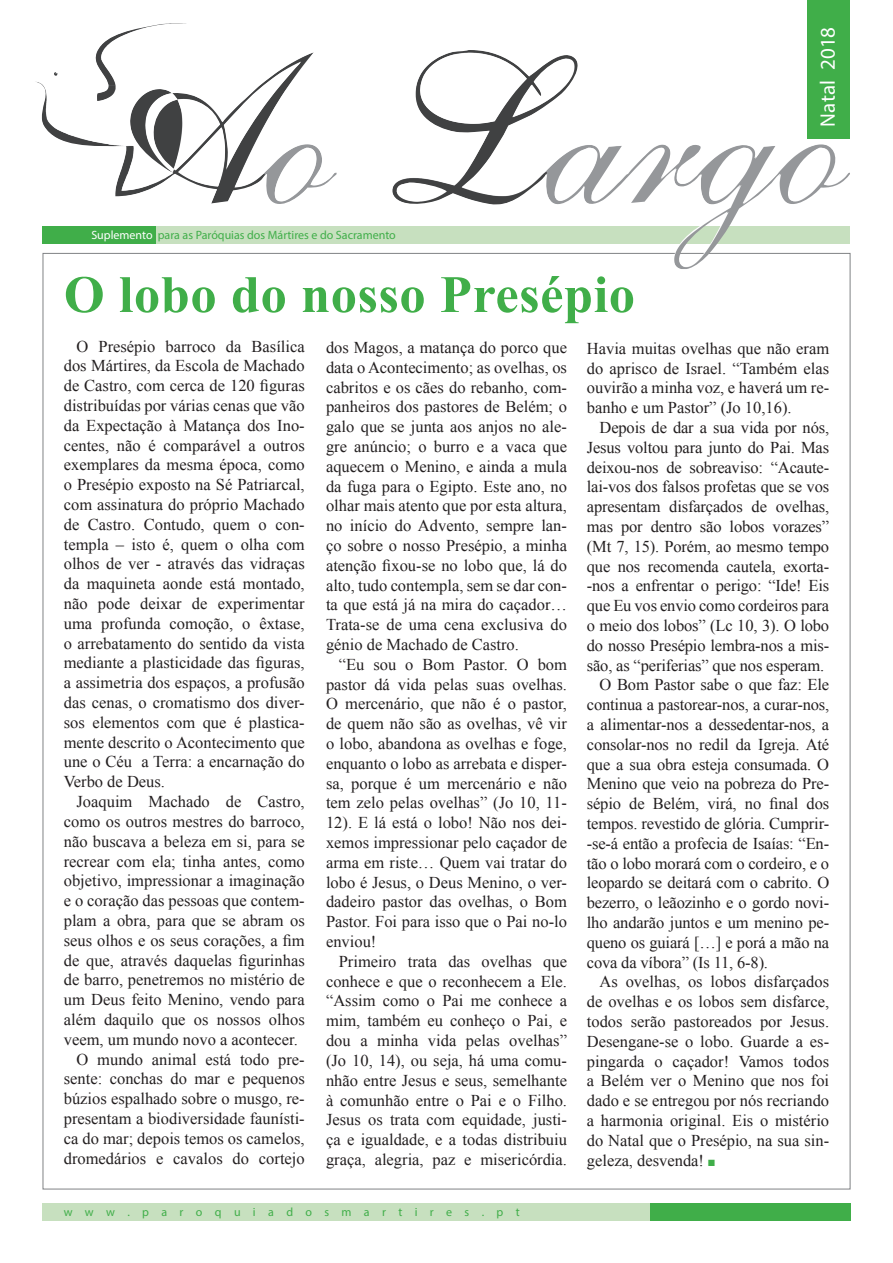
<style>
.page{position:relative;width:893px;height:1263px;background:#fff}
.page>*{position:absolute;margin:0;border:0;box-sizing:border-box;transform-origin:0 0}
.t1{font:700 52.5px "Times New Roman";letter-spacing:.01em;color:#40ae49}
.t2{font:21px "Myriad Pro";letter-spacing:.01em;color:#fff}
.t3{font:16.5px/19.8px "Times New Roman";color:#231f20;text-align:justify}
.t4{font:12px "Myriad Pro";color:#40ae49}
.s1{color:#fff}
.s2{font-family:"Dixieland Normal";font-size:9px;color:#40ae49}
</style>
<div class="page">
<div style="left:43px;top:1203px;width:807px;height:17px;background:#c7e0bf"></div>
<div style="left:650px;top:1203px;width:200px;height:17px;background:#40ae49"></div>
<div style="left:42px;top:226px;width:114px;height:17px;background:#40ae49"></div>
<div style="left:807px;top:0;width:43px;height:138px;background:#40ae49"></div>
<img style="left:93px;top:23px;width:757px;height:246px">
<p class="t4" style="left:91px;top:227px;width:306px"><span class="s1">Suplemento</span> para as Paróquias dos Mártires e do Sacramento</p>
<h1 class="t1" style="left:64px;top:258px;width:573px">O lobo do nosso Presépio</h1>
<p class="t2" style="left:815px;top:127px;width:101px;rotate:-90deg">Natal 2018</p>
<p class="t3" style="left:64px;top:336px;width:242px;text-indent:13px">O Presépio barroco da Basílica dos Mártires, da Escola de Machado de Castro, com cerca de 120 figuras distribuídas por várias cenas que vão da Expectação à Matança dos Ino&shy;centes, não é comparável a outros exemplares da mesma época, como o Presépio exposto na Sé Patriarcal, com assinatura do próprio Machado de Castro. Contudo, quem o con&shy;templa – isto é, quem o olha com olhos de ver - através das vidraças da maquineta aonde está montado, não pode deixar de experimentar uma profunda comoção, o êxtase, o arrebatamento do sentido da vista mediante a plasticidade das figuras, a assimetria dos espaços, a profusão das cenas, o cromatismo dos diver&shy;sos elementos com que é plastica&shy;mente descrito o Acontecimento que une o Céu a Terra: a encarnação do Verbo de Deus.</p>
<p class="t3" style="left:77px;top:791px;width:230px">Joaquim Machado de Castro,</p>
<p class="t3" style="left:64px;top:811px;width:242px">como os outros mestres do barroco,</p>
<p class="t3" style="left:64px;top:831px;width:242px">não buscava a beleza em si, para se</p>
<p class="t3" style="left:64px;top:851px;width:242px">recrear com ela; tinha antes, como</p>
<p class="t3" style="left:64px;top:871px;width:242px">objetivo, impressionar a imaginação</p>
<p class="t3" style="left:64px;top:890px;width:242px">e o coração das pessoas que contem-</p>
<p class="t3" style="left:64px;top:910px;width:242px">plam a obra, para que se abram os</p>
<p class="t3" style="left:64px;top:930px;width:242px">seus olhos e os seus corações, a fim</p>
<p class="t3" style="left:64px;top:950px;width:242px">de que, através daquelas figurinhas</p>
<p class="t3" style="left:64px;top:970px;width:242px">de barro, penetremos no mistério de</p>
<p class="t3" style="left:64px;top:989px;width:242px">um Deus feito Menino, vendo para</p>
<p class="t3" style="left:64px;top:1009px;width:242px">além daquilo que os nossos olhos</p>
<p class="t3" style="left:64px;top:1029px;width:236px">veem, um mundo novo a acontecer.</p>
<p class="t3" style="left:77px;top:1049px;width:230px">O mundo animal está todo pre-</p>
<p class="t3" style="left:64px;top:1069px;width:242px">sente: conchas do mar e pequenos</p>
<p class="t3" style="left:64px;top:1088px;width:242px">búzios espalhado sobre o musgo, re-</p>
<p class="t3" style="left:64px;top:1108px;width:242px">presentam a biodiversidade faunísti-</p>
<p class="t3" style="left:64px;top:1128px;width:242px">ca do mar; depois temos os camelos,</p>
<p class="t3" style="left:64px;top:1148px;width:242px">dromedários e cavalos do cortejo</p>
<p class="t3" style="left:326px;top:337px;width:242px">dos Magos, a matança do porco que data o Acontecimento; as ovelhas, os cabritos e os cães do rebanho, com&shy;panheiros dos pastores de Belém; o galo que se junta aos anjos no ale&shy;gre anúncio; o burro e a vaca que aquecem o Menino, e ainda a mula da fuga para o Egipto. Este ano, no olhar mais atento que por esta altura, no início do Advento, sempre lan&shy;ço sobre o nosso Presépio, a minha atenção fixou-se no lobo que, lá do alto, tudo contempla, sem se dar con&shy;ta que está já na mira do caçador… Trata-se de uma cena exclusiva do génio de Machado de Castro.</p>
<p class="t3" style="left:326px;top:654px;width:242px;text-indent:13px">“Eu sou o Bom Pastor. O bom pastor dá vida pelas suas ovelhas.<br>O mercenário, que não é o pastor, de quem não são as ovelhas, vê vir o lobo, abandona as ovelhas e foge, enquanto o lobo as arrebata e disper&shy;sa, porque é um mercenário e não tem zelo pelas ovelhas” (Jo 10, 11- 12). E lá está o lobo! Não nos dei&shy;xemos impressionar pelo caçador de arma em riste… Quem vai tratar do lobo é Jesus, o Deus Menino, o ver&shy;dadeiro pastor das ovelhas, o Bom Pastor. Foi para isso que o Pai no-lo enviou!</p>
<p class="t3" style="left:326px;top:951px;width:242px;text-indent:13px">Primeiro trata das ovelhas que conhece e que o reconhecem a Ele. “Assim como o Pai me conhece a mim, também eu conheço o Pai, e dou a minha vida pelas ovelhas” (Jo 10, 14), ou seja, há uma comu&shy;nhão entre Jesus e seus, semelhante à comunhão entre o Pai e o Filho.<br>Jesus os trata com equidade, justi&shy;ça e igualdade, e a todas distribuiu graça, alegria, paz e misericórdia.</p>
<p class="t4" style="left:64px;top:1204px;width:457px">w w w . p a r o q u i a d o s m a r t i r e s . p t</p>
<p class="t3" style="left:587px;top:338px;width:244px">Havia muitas ovelhas que não eram do aprisco de Israel. “Também elas ouvirão a minha voz, e haverá um re&shy;banho e um Pastor” (Jo 10,16).</p>
<p class="t3" style="left:600px;top:417px;width:231px">Depois de dar a sua vida por nós,</p>
<p class="t3" style="left:587px;top:437px;width:244px">Jesus voltou para junto do Pai. Mas</p>
<p class="t3" style="left:587px;top:457px;width:244px">deixou-nos de sobreaviso: “Acaute-</p>
<p class="t3" style="left:587px;top:477px;width:244px">lai-vos dos falsos profetas que se vos</p>
<p class="t3" style="left:587px;top:496px;width:244px">apresentam disfarçados de ovelhas,</p>
<p class="t3" style="left:587px;top:516px;width:244px">mas por dentro são lobos vorazes”</p>
<p class="t3" style="left:587px;top:536px;width:244px">(Mt 7, 15). Porém, ao mesmo tempo</p>
<p class="t3" style="left:587px;top:556px;width:244px">que nos recomenda cautela, exorta-</p>
<p class="t3" style="left:587px;top:576px;width:244px">-nos a enfrentar o perigo: “Ide! Eis</p>
<p class="t3" style="left:587px;top:595px;width:244px">que Eu vos envio como cordeiros para</p>
<p class="t3" style="left:587px;top:615px;width:244px">o meio dos lobos” (Lc 10, 3). O lobo</p>
<p class="t3" style="left:587px;top:635px;width:244px">do nosso Presépio lembra-nos a mis-</p>
<p class="t3" style="left:587px;top:655px;width:239px">são, as “periferias” que nos esperam.</p>
<p class="t3" style="left:600px;top:675px;width:231px">O Bom Pastor sabe o que faz: Ele</p>
<p class="t3" style="left:587px;top:694px;width:244px">continua a pastorear-nos, a curar-nos,</p>
<p class="t3" style="left:587px;top:714px;width:244px">a alimentar-nos a dessedentar-nos, a</p>
<p class="t3" style="left:587px;top:734px;width:244px">consolar-nos no redil da Igreja. Até</p>
<p class="t3" style="left:587px;top:754px;width:244px">que a sua obra esteja consumada. O</p>
<p class="t3" style="left:587px;top:774px;width:244px">Menino que veio na pobreza do Pre-</p>
<p class="t3" style="left:587px;top:793px;width:244px">sépio de Belém, virá, no final dos</p>
<p class="t3" style="left:587px;top:813px;width:244px">tempos. revestido de glória. Cumprir-</p>
<p class="t3" style="left:587px;top:833px;width:244px">-se-á então a profecia de Isaías: “En-</p>
<p class="t3" style="left:587px;top:853px;width:244px">tão o lobo morará com o cordeiro, e o</p>
<p class="t3" style="left:587px;top:873px;width:244px">leopardo se deitará com o cabrito. O</p>
<p class="t3" style="left:587px;top:892px;width:244px">bezerro, o leãozinho e o gordo novi-</p>
<p class="t3" style="left:587px;top:912px;width:244px">lho andarão juntos e um menino pe-</p>
<p class="t3" style="left:587px;top:932px;width:244px">queno os guiará […] e porá a mão na</p>
<p class="t3" style="left:587px;top:952px;width:183px">cova da víbora” (Is 11, 6-8).</p>
<p class="t3" style="left:600px;top:972px;width:231px">As ovelhas, os lobos disfarçados</p>
<p class="t3" style="left:587px;top:991px;width:244px">de ovelhas e os lobos sem disfarce,</p>
<p class="t3" style="left:587px;top:1011px;width:244px">todos serão pastoreados por Jesus.</p>
<p class="t3" style="left:587px;top:1031px;width:244px">Desengane-se o lobo. Guarde a es-</p>
<p class="t3" style="left:587px;top:1051px;width:244px">pingarda o caçador! Vamos todos</p>
<p class="t3" style="left:587px;top:1071px;width:244px">a Belém ver o Menino que nos foi</p>
<p class="t3" style="left:587px;top:1090px;width:244px">dado e se entregou por nós recriando</p>
<p class="t3" style="left:587px;top:1110px;width:244px">a harmonia original. Eis o mistério</p>
<p class="t3" style="left:587px;top:1130px;width:244px">do Natal que o Presépio, na sua sin-</p>
<p class="t3" style="left:587px;top:1150px;width:130px">geleza, desvenda! <span class="s2">n</span></p>
</div>
